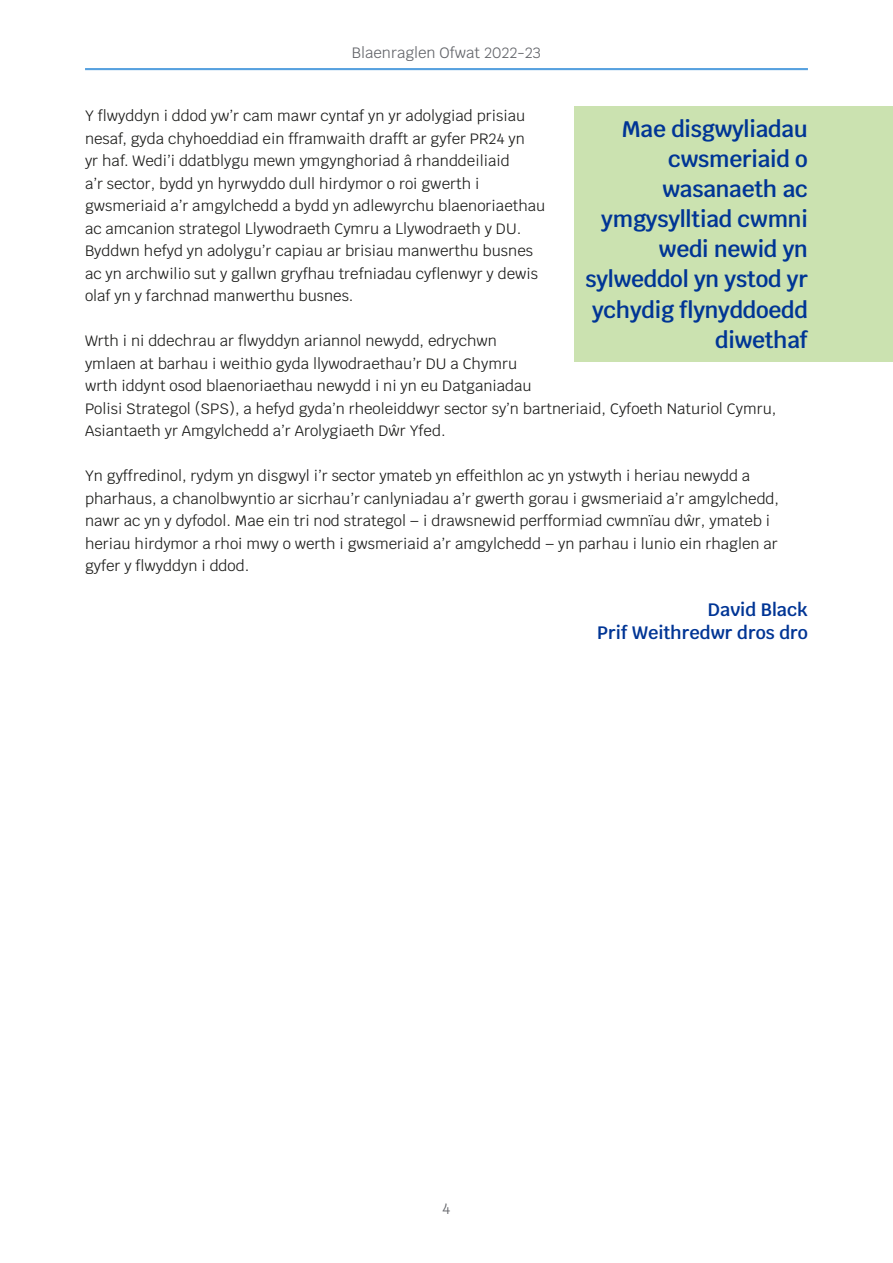
<style>
.page{position:relative;width:893px;height:1263px;background:#fff}
.page>*{position:absolute;margin:0;border:0;box-sizing:border-box;transform-origin:0 0}
.t1{font:600 22.5px/30px "Krub";letter-spacing:-.01em;color:#003595;text-align:right}
.t2{font:600 18px "Krub";color:#003595}
.t3{font:15px/22.5px "Krub";color:#1d1d1b}
.t4{font:15px "Krub";color:#63656a}
</style>
<div class="page">
<hr style="left:85px;top:68px;width:723px;height:2px;background:#57a1df">
<div style="left:574px;top:106px;width:319px;height:255px;background:#cbe2b0"></div>
<p class="t4" style="left:352px;top:40px;width:191px">Blaenraglen Ofwat 2022-23</p>
<p class="t3" style="left:85px;top:105px;width:462px">Y flwyddyn i ddod yw’r cam mawr cyntaf yn yr adolygiad prisiau nesaf, gyda chyhoeddiad ein fframwaith drafft ar gyfer PR24 yn<br>yr haf. Wedi’i ddatblygu mewn ymgynghoriad â rhanddeiliaid<br>a’r sector, bydd yn hyrwyddo dull hirdymor o roi gwerth i gwsmeriaid a’r amgylchedd a bydd yn adlewyrchu blaenoriaethau ac amcanion strategol Llywodraeth Cymru a Llywodraeth y DU.<br>Byddwn hefyd yn adolygu’r capiau ar brisiau manwerthu busnes ac yn archwilio sut y gallwn gryfhau trefniadau cyflenwyr y dewis olaf yn y farchnad manwerthu busnes.</p>
<p class="t3" style="left:85px;top:330px;width:693px">Wrth i ni ddechrau ar flwyddyn ariannol newydd, edrychwn<br>ymlaen at barhau i weithio gyda llywodraethau’r DU a Chymru<br>wrth iddynt osod blaenoriaethau newydd i ni yn eu Datganiadau<br>Polisi Strategol (SPS), a hefyd gyda’n rheoleiddwyr sector sy’n bartneriaid, Cyfoeth Naturiol Cymru, Asiantaeth yr Amgylchedd a’r Arolygiaeth Dŵr Yfed.</p>
<p class="t3" style="left:85px;top:465px;width:696px">Yn gyffredinol, rydym yn disgwyl i’r sector ymateb yn effeithlon ac yn ystwyth i heriau newydd a pharhaus, a chanolbwyntio ar sicrhau’r canlyniadau a’r gwerth gorau i gwsmeriaid a’r amgylchedd, nawr ac yn y dyfodol. Mae ein tri nod strategol – i drawsnewid perfformiad cwmnïau dŵr, ymateb i heriau hirdymor a rhoi mwy o werth i gwsmeriaid a’r amgylchedd – yn parhau i lunio ein rhaglen ar gyfer y flwyddyn i ddod.</p>
<p class="t2" style="left:708px;top:600px;width:101px">David Black</p>
<p class="t2" style="left:597px;top:622px;width:212px">Prif Weithredwr dros dro</p>
<p class="t1" style="left:585px;top:115px;width:224px">Mae disgwyliadau cwsmeriaid o wasanaeth ac ymgysylltiad cwmni wedi newid yn sylweddol yn ystod yr ychydig flynyddoedd diwethaf</p>
<p class="t4" style="left:443px;top:1196px;width:9px">4</p>
</div>
